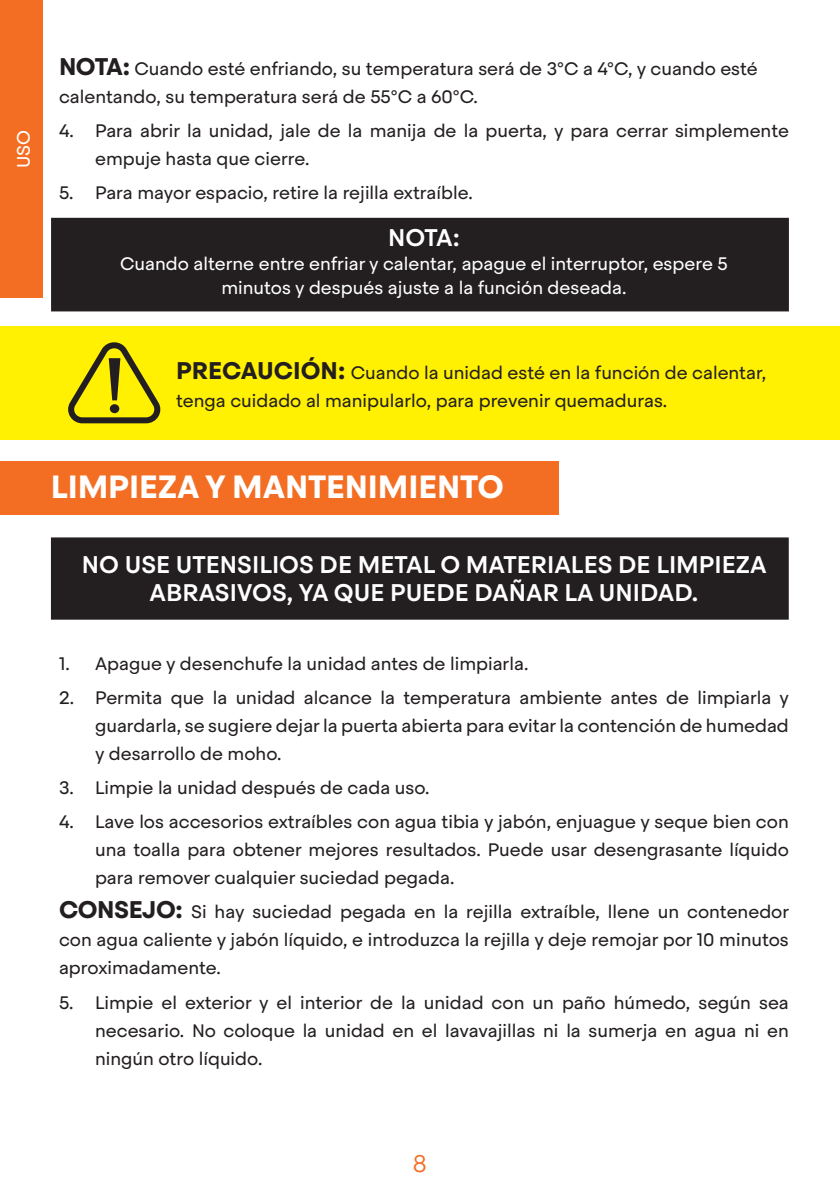
<style>
.page{position:relative;width:840px;height:1191px;background:#fff}
.page>*{position:absolute;margin:0;border:0;box-sizing:border-box;transform-origin:0 0}
.t1{font:700 32px "Steradian";letter-spacing:-.005em;color:#fff}
.t2{font:500 24px/28.8px "Steradian";color:#fff;text-align:center}
.t3{font:300 24px "Steradian";color:#f36e23}
.t4{font:18px/28px "Steradian";color:#231f20;text-align:justify}
.t5{font:18px/24px "Steradian";color:#fff;text-align:center}
.s1{font-weight:700;font-size:24px}
</style>
<div class="page">
<div style="left:0;top:326px;width:839px;height:113px;background:#fff101"></div>
<div style="left:52px;top:219px;width:735px;height:91px;background:#231f20"></div>
<div style="left:51px;top:218px;width:737px;height:93px;border:2px solid #231f20"></div>
<div style="left:52px;top:538px;width:735px;height:80px;background:#231f20"></div>
<div style="left:51px;top:537px;width:737px;height:82px;border:2px solid #231f20"></div>
<div style="left:0;top:461px;width:558px;height:53px;background:#f36e23"></div>
<svg style="left:68px;top:342px;width:93px;height:82px"></svg>
<div style="left:110px;top:404px;width:9px;height:9px;background:#231f20;border-radius:50%"></div>
<div style="left:0;top:0;width:42px;height:298px;background:#f36e23"></div>
<p class="t5" style="left:11px;top:168px;width:40px;rotate:-90deg">USO</p>
<p class="t4" style="left:59px;top:55px;width:700px"><span class="s1">NOTA:</span> Cuando esté enfriando, su temperatura será de 3°C a 4°C, y cuando esté calentando, su temperatura será de 55°C a 60°C.</p>
<p class="t4" style="left:95px;top:117px;width:695px;text-indent:-36px">4. Para abrir la unidad, jale de la manija de la puerta, y para cerrar simplemente empuje hasta que cierre.</p>
<p class="t4" style="left:59px;top:179px;width:415px">5. Para mayor espacio, retire la rejilla extraíble.</p>
<h2 class="t2" style="left:388px;top:224px;width:73px">NOTA:</h2>
<p class="t5" style="left:120px;top:252px;width:609px">Cuando alterne entre enfriar y calentar, apague el interruptor, espere 5 minutos y después ajuste a la función deseada.</p>
<p class="t4" style="left:176px;top:359px;width:591px"><span class="s1">PRECAUCIÓN:</span> Cuando la unidad esté en la función de calentar, tenga cuidado al manipularlo, para prevenir quemaduras.</p>
<h1 class="t1" style="left:51px;top:467px;width:454px">LIMPIEZA Y MANTENIMIENTO</h1>
<h2 class="t2" style="left:82px;top:550px;width:685px">NO USE UTENSILIOS DE METAL O MATERIALES DE LIMPIEZA<br>ABRASIVOS, YA QUE PUEDE DAÑAR LA UNIDAD.</h2>
<p class="t4" style="left:59px;top:649px;width:470px">1. Apague y desenchufe la unidad antes de limpiarla.</p>
<p class="t4" style="left:95px;top:683px;width:695px;text-indent:-36px">2. Permita que la unidad alcance la temperatura ambiente antes de limpiarla y guardarla, se sugiere dejar la puerta abierta para evitar la contención de humedad y desarrollo de moho.</p>
<p class="t4" style="left:59px;top:774px;width:372px">3. Limpie la unidad después de cada uso.</p>
<p class="t4" style="left:95px;top:808px;width:695px;text-indent:-36px">4. Lave los accesorios extraíbles con agua tibia y jabón, enjuague y seque bien con una toalla para obtener mejores resultados. Puede usar desengrasante líquido para remover cualquier suciedad pegada.</p>
<p class="t4" style="left:59px;top:898px;width:731px"><span class="s1">CONSEJO:</span> Si hay suciedad pegada en la rejilla extraíble, llene un contenedor con agua caliente y jabón líquido, e introduzca la rejilla y deje remojar por 10 minutos aproximadamente.</p>
<p class="t4" style="left:95px;top:988px;width:695px;text-indent:-36px">5. Limpie el exterior y el interior de la unidad con un paño húmedo, según sea necesario. No coloque la unidad en el lavavajillas ni la sumerja en agua ni en ningún otro líquido.</p>
<h2 class="t3" style="left:412px;top:1149px;width:16px">8</h2>
</div>
